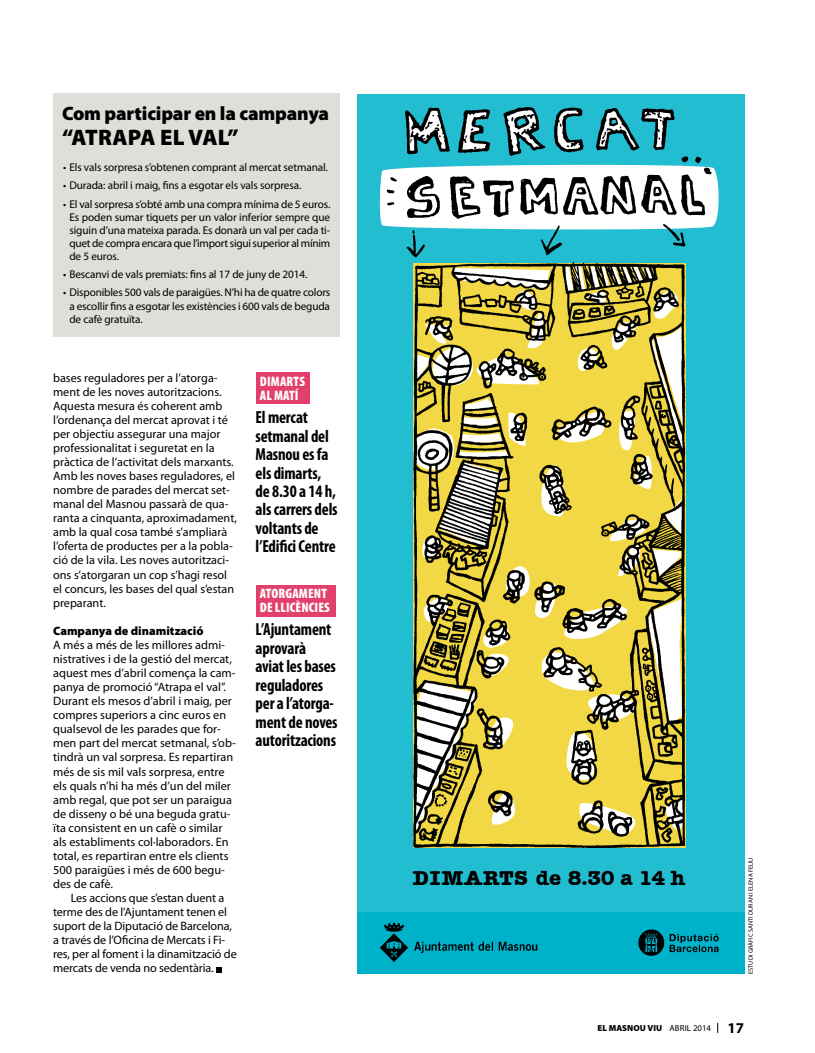
<style>
.page{position:relative;width:815px;height:1053px;background:#fff}
.page>*{position:absolute;margin:0;border:0;box-sizing:border-box;transform-origin:0 0}
.t1{font:900 22.5px "Myriad Pro";color:#000}
.t2{font:700 21px "Amer Typewriter IT Cby BT";color:#000}
.t3{font:900 19.38px "Myriad Pro";letter-spacing:-.01em;color:#000}
.t4{font:700 condensed 17.5px/18.5px "Myriad Pro";letter-spacing:-.01em;color:#000;scale:.95 1}
.t5{font:900 condensed 13.75px/13.8px "Myriad Pro";letter-spacing:.01em;color:#fff}
.t6{font:12.25px/14.1px "Myriad Pro";color:#000}
.t7{font:900 12.25px "Myriad Pro";color:#000}
.t8{font:11.25px/13.1px "Myriad Pro";letter-spacing:-.01em;color:#000;text-align:justify}
.t9{font:900 8.75px "Myriad Pro";color:#000}
.t10{font:6.25px "Myriad Pro";letter-spacing:.005em;color:#000}
.s1{font-style:inherit}
.s2{font-weight:400}
.s3{font-weight:700;font-size:15px}
</style>
<div class="page">
<svg style="left:216px;top:967px;width:6px;height:5px"></svg>
<div style="left:53px;top:94px;width:286px;height:243px;background:#dce0d8"></div>
<div style="left:256px;top:372px;width:53px;height:32px;background:#e33f6b"></div>
<div style="left:256px;top:584px;width:79px;height:32px;background:#e33f6b"></div>
<div style="left:357px;top:94px;width:387px;height:879px;background:#23bdd2"></div>
<div style="left:357px;top:911px;width:387px;height:62px;background:#00b2c9"></div>
<img style="left:379px;top:922px;width:159px;height:40px">
<img style="left:638px;top:929px;width:81px;height:27px">
<svg style="left:379px;top:168px;width:340px;height:58px"></svg>
<img style="left:385px;top:107px;width:328px;height:150px">
<img style="left:413px;top:257px;width:273px;height:591px">
<h3 class="t3" style="left:62px;top:101px;width:269px">Com participar en la campanya</h3>
<h1 class="t1" style="left:62px;top:122px;width:38px">“Atrapa</h1>
<h1 class="t1" style="left:160px;top:122px;width:80px">elval”</h1>
<p class="t8" style="left:63px;top:161px;width:266px">• Els vals sorpresa s’obtenen comprant al mercat setmanal.</p>
<p class="t8" style="left:63px;top:179px;width:240px">• Durada: abril i maig, fins a esgotar els vals sorpresa.</p>
<p class="t8" style="left:69px;top:197px;width:262px;text-indent:-6px">• El val sorpresa s’obté amb una compra mínima de 5 euros.<br>Es poden sumar tiquets per un valor inferior sempre que siguin d’una mateixa parada. Es donarà un val per cada ti&shy;quet de compra encara que l’import sigui superior al mínim de 5 euros.</p>
<p class="t8" style="left:63px;top:268px;width:246px">• Bescanvi de vals premiats: fins al 17 de juny de 2014.</p>
<p class="t8" style="left:69px;top:286px;width:262px;text-indent:-6px">• Disponibles 500 vals de paraigües. N’hi ha de quatre colors a escollir fins a esgotar les existències i 600 vals de beguda de cafè gratuïta.</p>
<p class="t6" style="left:53px;top:370px;width:185px">bases reguladores per a l’atorga&shy;ment de les noves autoritzacions.<br>Aquesta mesura és coherent amb l’ordenança del mercat aprovat i té per objectiu assegurar una major professionalitat i seguretat en la pràctica de l’activitat dels marxants.<br>Amb les noves bases reguladores, el nombre de parades del mercat set&shy;manal del Masnou passarà de qua&shy;ranta a cinquanta, aproximadament, amb la qual cosa també s’ampliarà l’oferta de productes per a la pobla&shy;ció de la vila. Les noves autoritzaci&shy;ons s’atorgaran un cop s’hagi resol el concurs, les bases del qual s’estan preparant.</p>
<p class="t7" style="left:53px;top:622px;width:152px">Campanya de dinamització</p>
<p class="t6" style="left:53px;top:637px;width:184px">A més a més de les millores admi&shy;nistratives i de la gestió del mercat, aquest mes d’abril comença la cam&shy;panya de promoció “Atrapa el val”.<br>Durant els mesos d’abril i maig, per compres superiors a cinc euros en qualsevol de les parades que for&shy;men part del mercat setmanal, s’ob&shy;tindrà un val sorpresa. Es repartiran més de sis mil vals sorpresa, entre els quals n’hi ha més d’un del miler amb regal, que pot ser un paraigua de disseny o bé una beguda gratu&shy;ïta consistent en un cafè o similar als establiments col·laboradors. En total, es repartiran entre els clients 500 paraigües i més de 600 begu&shy;des de cafè.</p>
<p class="t6" style="left:53px;top:890px;width:185px;text-indent:18px">Les accions que s’estan duent a terme des de l’Ajuntament tenen el suport de la Diputació de Barcelona, a través de l’Oficina de Mercats i Fi&shy;res, per al foment i la dinamització de mercats de venda no sedentària.</p>
<p class="t5" style="left:260px;top:374px;width:47px">DIMARTS<br>AL MATÍ</p>
<h3 class="t4" style="left:256px;top:407px;width:88px">El mercat setmanal del<br>Masnou es fa els dimarts, de 8.30 a 14 h, als carrers dels voltants de l’Edifici Centre</h3>
<p class="t5" style="left:260px;top:586px;width:71px">ATORGAMENT<br>DE LLICÈNCIES</p>
<h3 class="t4" style="left:256px;top:620px;width:88px">L’Ajuntament aprovarà aviat les bases reguladores per a l’atorga&shy;ment de noves autoritzacions</h3>
<h2 class="t2" style="left:413px;top:864px;width:274px"><span class="s1">DIMARTS</span> de 8.30 a 14 h</h2>
<p class="t10" style="left:747px;top:973px;width:118px;rotate:-90deg">ESTUDI GRÀFIC SANTI DURAN I ELENA FELIU</p>
<p class="t9" style="left:598px;top:1022px;width:148px">EL MASNOU VIU <span class="s2">ABRIL 2014</span> <span class="s3">17</span></p>
</div>
